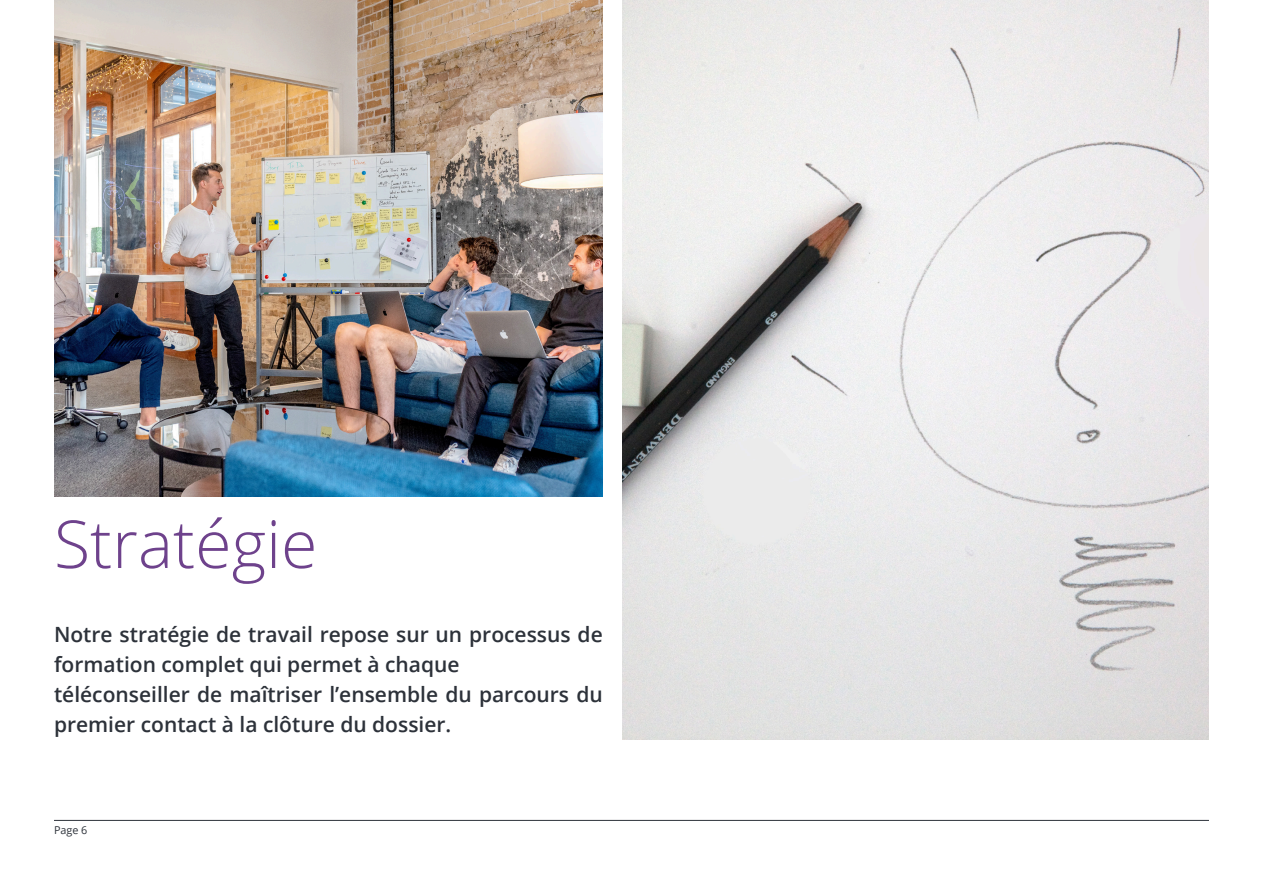
<style>
.page{position:relative;width:1263px;height:893px;background:#fff}
.page>*{position:absolute;margin:0;border:0;box-sizing:border-box;transform-origin:0 0}
.t1{font:300 66.15px "Open Sans";color:#6e428c}
.t2{font:600 21px/30px "Open Sans";color:#2d323a}
.t3{font:10.8px "Open Sans";color:#2d323a}
</style>
<div class="page">
<img style="left:622px;top:0;width:587px;height:740px">
<hr style="left:54px;top:820px;width:1155px;height:1px;background:#2d323a">
<img style="left:54px;top:0;width:549px;height:497px">
<p class="t1" style="left:54px;top:499px;width:265px">Stratégie</p>
<p class="t2" style="left:54px;top:619px;width:550px">Notre stratégie de travail repose sur un processus de formation complet qui permet à chaque</p>
<p class="t2" style="left:54px;top:679px;width:550px">téléconseiller de maîtriser l’ensemble du parcours du premier contact à la clôture du dossier.</p>
<p class="t3" style="left:54px;top:822px;width:35px">Page 6</p>
</div>
